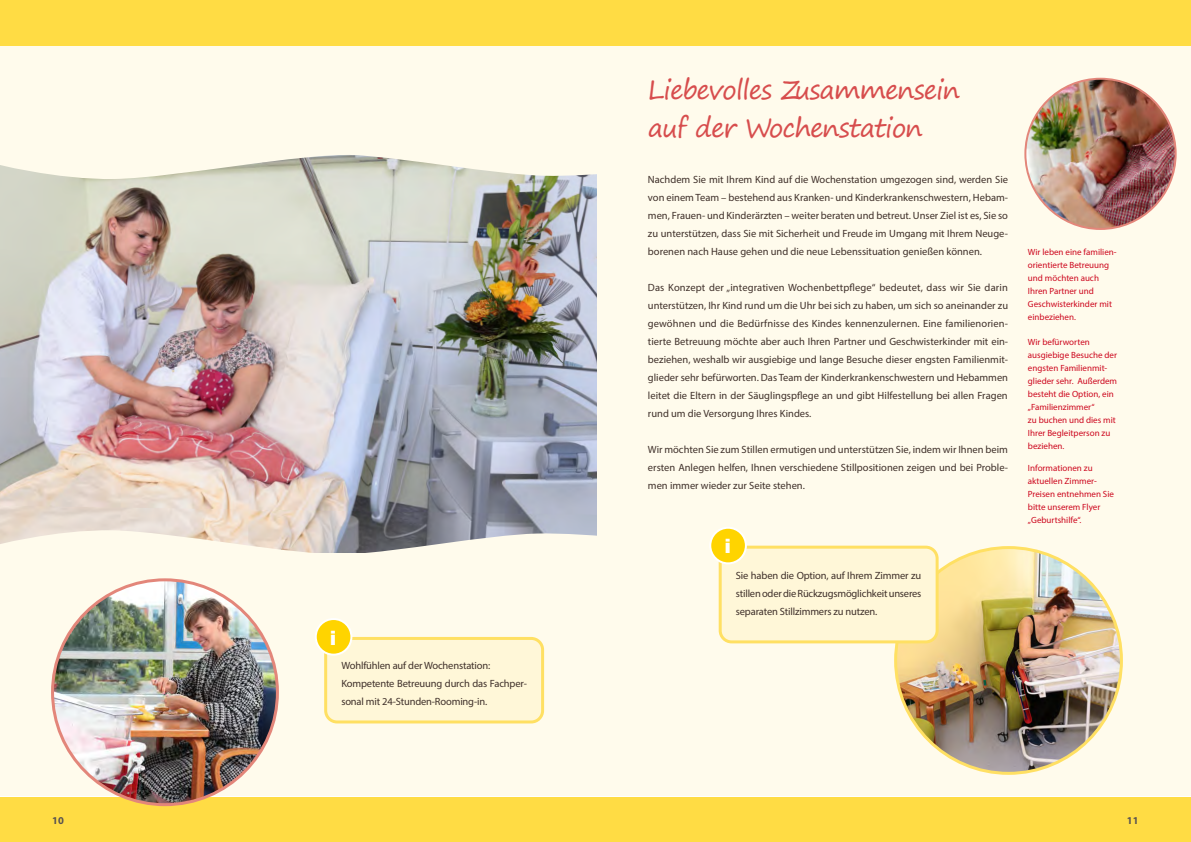
<style>
.page{position:relative;width:1191px;height:842px;background:#fff}
.page>*{position:absolute;margin:0;border:0;box-sizing:border-box;transform-origin:0 0}
.t1{font:26px/38px "Segoe Print";letter-spacing:-.04em;color:#d74d4d}
.t2{font:900 19.8px "Arial";color:#fff}
.t3{font:10.5px/18px "Myriad Pro";letter-spacing:-.01em;color:#3f302a;text-align:justify}
.t4{font:700 10.5px "Myriad Pro";color:#585251}
.t5{font:9px/13px "Myriad Pro";color:#cd071e}
</style>
<div class="page">
<div style="left:0;top:797px;width:1191px;height:45px;background:#ffdc44"></div>
<div style="left:0;top:45px;width:1191px;height:750px;background:#fffbec"></div>
<div style="left:0;top:0;width:1191px;height:45px;background:#ffdc44"></div>
<img style="left:0;top:180px;width:596px;height:349px">
<img style="left:1025px;top:79px;width:150px;height:150px;border-radius:75px">
<div style="left:326px;top:638px;width:216px;height:84px;background:#fff7d8;border-radius:11px"></div>
<div style="left:324px;top:637px;width:220px;height:86px;border:3px solid #ffe063;border-radius:11px"></div>
<div style="left:316px;top:619px;width:35px;height:36px;background:#ffd400;border-radius:50%"></div>
<div style="left:315px;top:618px;width:37px;height:38px;border:2px solid #fff;border-radius:50%"></div>
<svg style="left:0;top:529px;width:597px;height:58px"></svg>
<svg style="left:0;top:155px;width:597px;height:25px"></svg>
<img style="left:53px;top:580px;width:224px;height:225px;border-radius:112px">
<img style="left:895px;top:548px;width:226px;height:225px;border-radius:113px">
<div style="left:720px;top:547px;width:217px;height:95px;background:#fff7d8;border-radius:11px"></div>
<div style="left:718px;top:546px;width:220px;height:97px;border:3px solid #ffe063;border-radius:11px"></div>
<div style="left:710px;top:528px;width:36px;height:35px;background:#ffd400;border-radius:50%"></div>
<div style="left:709px;top:527px;width:38px;height:37px;border:2px solid #fff;border-radius:50%"></div>
<h2 class="t2" style="left:330px;top:623px;width:8px">i</h2>
<p class="t3" style="left:341px;top:656px;width:187px;text-align:left">Wohlfühlen auf der Wochenstation:<br>Kompetente Betreuung durch das Fachper&shy;sonal mit 24-Stunden-Rooming-in.</p>
<h1 class="t1" style="left:648px;top:70px;width:313px">Liebevolles Zusammensein auf der Wochenstation</h1>
<p class="t3" style="left:648px;top:170px;width:362px">Nachdem Sie mit Ihrem Kind auf die Wochenstation umgezogen sind, werden Sie von einem Team – bestehend aus Kranken- und Kinderkrankenschwestern, Hebam&shy;men, Frauen- und Kinderärzten – weiter beraten und betreut. Unser Ziel ist es, Sie so zu unterstützen, dass Sie mit Sicherheit und Freude im Umgang mit Ihrem Neuge&shy;borenen nach Hause gehen und die neue Lebenssituation genießen können.</p>
<p class="t3" style="left:648px;top:278px;width:362px">Das Konzept der „integrativen Wochenbettpflege“ bedeutet, dass wir Sie darin unterstützen, Ihr Kind rund um die Uhr bei sich zu haben, um sich so aneinander zu gewöhnen und die Bedürfnisse des Kindes kennenzulernen. Eine familienorien&shy;tierte Betreuung möchte aber auch Ihren Partner und Geschwisterkinder mit ein&shy;beziehen, weshalb wir ausgiebige und lange Besuche dieser engsten Familienmit&shy;glieder sehr befürworten. Das Team der Kinderkrankenschwestern und Hebammen leitet die Eltern in der Säuglingspflege an und gibt Hilfestellung bei allen Fragen rund um die Versorgung Ihres Kindes.</p>
<p class="t3" style="left:648px;top:440px;width:362px">Wir möchten Sie zum Stillen ermutigen und unterstützen Sie, indem wir Ihnen beim ersten Anlegen helfen, Ihnen verschiedene Stillpositionen zeigen und bei Proble&shy;men immer wieder zur Seite stehen.</p>
<h2 class="t2" style="left:724px;top:532px;width:8px">i</h2>
<p class="t3" style="left:736px;top:566px;width:187px">Sie haben die Option, auf Ihrem Zimmer zu stillen oder die Rückzugsmöglichkeit unseres separaten Stillzimmers zu nutzen.</p>
<p class="t5" style="left:1028px;top:245px;width:90px">Wir leben eine familien&shy;orientierte Betreuung und möchten auch<br>Ihren Partner und<br>Geschwisterkinder mit einbeziehen.</p>
<p class="t5" style="left:1028px;top:335px;width:91px">Wir befürworten ausgiebige Besuche der engsten Familienmit&shy;glieder sehr. Außerdem besteht die Option, ein „Familienzimmer“<br>zu buchen und dies mit<br>Ihrer Begleitperson zu beziehen.</p>
<p class="t5" style="left:1028px;top:461px;width:88px">Informationen zu aktuellen Zimmer-<br>Preisen entnehmen Sie bitte unserem Flyer „Geburtshilfe“.</p>
<p class="t4" style="left:52px;top:814px;width:13px">10</p>
<p class="t4" style="left:1126px;top:813px;width:13px">11</p>
</div>
